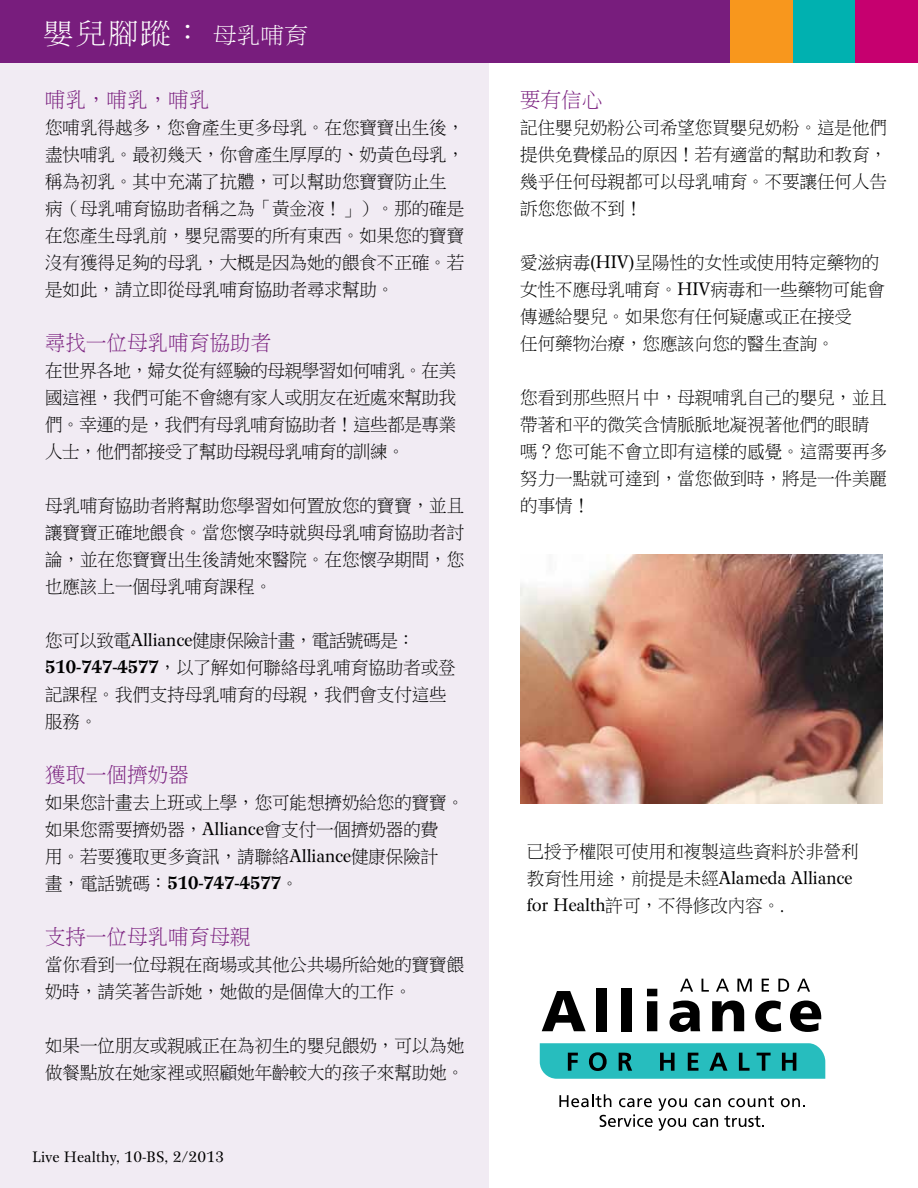
<style>
.page{position:relative;width:918px;height:1188px;background:#fff}
.page>*{position:absolute;margin:0;border:0;box-sizing:border-box;transform-origin:0 0}
.t1{font:28.65px "P Ming Li U";color:#fff;scale:1.06 1}
.t2{font:21px "P Ming Li U";letter-spacing:.02em;color:#781d7d;scale:.96 1}
.t3{font:18px/27px "P Ming Li U";color:#000}
.t4{font:18px "Wilke";color:#000}
.t5{font:700 18px "Wilke";color:#000}
.t6{font:15px "Wilke";letter-spacing:.02em;color:#000}
.s1{font-size:22.5px}
.s2{font-family:"Wilke"}
.s3{font-family:"Wilke";font-weight:700}
.s4{font-family:"P Ming Li U";font-weight:400}
.s5{font-family:"P Ming Li U"}
</style>
<div class="page">
<div style="left:0;top:60px;width:488px;height:1128px;background:#f1ebf3"></div>
<svg style="left:542px;top:991px;width:44px;height:40px"></svg>
<div style="left:597px;top:988px;width:10px;height:43px;background:#000"></div>
<div style="left:622px;top:988px;width:10px;height:43px;background:#000"></div>
<svg style="left:647px;top:989px;width:10px;height:42px"></svg>
<svg style="left:670px;top:1001px;width:30px;height:31px"></svg>
<svg style="left:712px;top:1001px;width:32px;height:30px"></svg>
<svg style="left:755px;top:1001px;width:26px;height:31px"></svg>
<svg style="left:790px;top:1001px;width:31px;height:31px"></svg>
<svg style="left:540px;top:1043px;width:285px;height:36px;background:#28a9aa"></svg>
<svg style="left:680px;top:979px;width:13px;height:13px"></svg>
<svg style="left:702px;top:979px;width:7px;height:13px"></svg>
<svg style="left:716px;top:979px;width:13px;height:13px"></svg>
<svg style="left:737px;top:979px;width:15px;height:13px"></svg>
<svg style="left:762px;top:979px;width:7px;height:13px"></svg>
<svg style="left:778px;top:979px;width:11px;height:13px"></svg>
<svg style="left:797px;top:979px;width:13px;height:13px"></svg>
<svg style="left:694px;top:1098px;width:27px;height:9px"></svg>
<svg style="left:728px;top:1096px;width:46px;height:11px"></svg>
<svg style="left:781px;top:1098px;width:24px;height:9px"></svg>
<svg style="left:559px;top:1094px;width:128px;height:37px"></svg>
<svg style="left:693px;top:1118px;width:25px;height:9px"></svg>
<svg style="left:724px;top:1116px;width:40px;height:11px"></svg>
<div style="left:0;top:0;width:918px;height:63px;background:#781d7d"></div>
<div style="left:855px;top:0;width:63px;height:63px;background:#c6006f"></div>
<div style="left:792px;top:0;width:63px;height:63px;background:#00b1b0"></div>
<div style="left:731px;top:0;width:62px;height:63px;background:#f8971d"></div>
<img style="left:520px;top:555px;width:362px;height:248px">
<h1 class="t1" style="left:43px;top:19px;width:251px">嬰兒腳蹤：<span class="s1">母乳哺育</span></h1>
<p class="t2" style="left:45px;top:89px;width:172px">哺乳，哺乳，哺乳</p>
<p class="t3" style="left:45px;top:114px;width:421px">您哺乳得越多，您會產生更多母乳。在您寶寶出生後，盡快哺乳。最初幾天，你會產生厚厚的、奶黃色母乳，稱為初乳。其中充滿了抗體，可以幫助您寶寶防止生病（母乳哺育協助者稱之為「黃金液！」）。那的確是在您產生母乳前，嬰兒需要的所有東西。如果您的寶寶沒有獲得足夠的母乳，大概是因為她的餵食不正確。若是如此，請立即從母乳哺育協助者尋求幫助。</p>
<p class="t2" style="left:45px;top:332px;width:237px">尋找一位母乳哺育協助者</p>
<p class="t3" style="left:45px;top:357px;width:413px;text-align:justify">在世界各地，婦女從有經驗的母親學習如何哺乳。在美國這裡，我們可能不會總有家人或朋友在近處來幫助我們。幸運的是，我們有母乳哺育協助者！這些都是專業人士，他們都接受了幫助母親母乳哺育的訓練。</p>
<p class="t3" style="left:45px;top:492px;width:421px;text-align:justify">母乳哺育協助者將幫助您學習如何置放您的寶寶，並且讓寶寶正確地餵食。當您懷孕時就與母乳哺育協助者討論，並在您寶寶出生後請她來醫院。在您懷孕期間，您也應該上一個母乳哺育課程。</p>
<p class="t3" style="left:45px;top:627px;width:412px">您可以致電<span class="s2">Alliance</span>健康保險計畫，電話號碼是：<br><span class="s3">510-747-4577</span>，以了解如何聯絡母乳哺育協助者或登記課程。我們支持母乳哺育的母親，我們會支付這些服務。</p>
<p class="t2" style="left:45px;top:764px;width:151px">獲取一個擠奶器</p>
<p class="t3" style="left:45px;top:789px;width:421px">如果您計畫去上班或上學，您可能想擠奶給您的寶寶。如果您需要擠奶器，<span class="s2">Alliance</span>會支付一個擠奶器的費<br>用。若要獲取更多資訊，請聯絡<span class="s2">Alliance</span>健康保險計</p>
<p class="t5" style="left:45px;top:872px;width:255px"><span class="s4">畫，電話號碼：</span>510-747-4577<span class="s4">。</span></p>
<p class="t2" style="left:45px;top:926px;width:215px">支持一位母乳哺育母親</p>
<p class="t3" style="left:45px;top:951px;width:421px">當你看到一位母親在商場或其他公共場所給她的寶寶餵奶時，請笑著告訴她，她做的是個偉大的工作。</p>
<p class="t3" style="left:45px;top:1032px;width:421px">如果一位朋友或親戚正在為初生的嬰兒餵奶，可以為她做餐點放在她家裡或照顧她年齡較大的孩子來幫助她。</p>
<p class="t6" style="left:32px;top:1148px;width:193px">Live Healthy, 10-BS, 2/2013</p>
<p class="t2" style="left:520px;top:89px;width:87px">要有信心</p>
<p class="t3" style="left:520px;top:114px;width:368px;text-align:justify">記住嬰兒奶粉公司希望您買嬰兒奶粉。這是他們提供免費樣品的原因！若有適當的幫助和教育，幾乎任何母親都可以母乳哺育。不要讓任何人告訴您您做不到！</p>
<p class="t3" style="left:520px;top:249px;width:366px">愛滋病毒<span class="s2">(HIV)</span>呈陽性的女性或使用特定藥物的女性不應母乳哺育。<span class="s2">HIV</span>病毒和一些藥物可能會傳遞給嬰兒。如果您有任何疑慮或正在接受<br>任何藥物治療，您應該向您的醫生查詢。</p>
<p class="t3" style="left:520px;top:384px;width:368px">您看到那些照片中，母親哺乳自己的嬰兒，並且帶著和平的微笑含情脈脈地凝視著他們的眼睛嗎？您可能不會立即有這樣的感覺。這需要再多努力一點就可達到，當您做到時，將是一件美麗的事情！</p>
<p class="t3" style="left:527px;top:838px;width:333px">已授予權限可使用和複製這些資料於非營利</p>
<p class="t4" style="left:527px;top:867px;width:327px"><span class="s5">教育性用途，前提是未經</span>Alameda Alliance</p>
<p class="t3" style="left:527px;top:892px;width:259px"><span class="s2">for Health</span>許可，不得修改內容。.</p>
</div>
